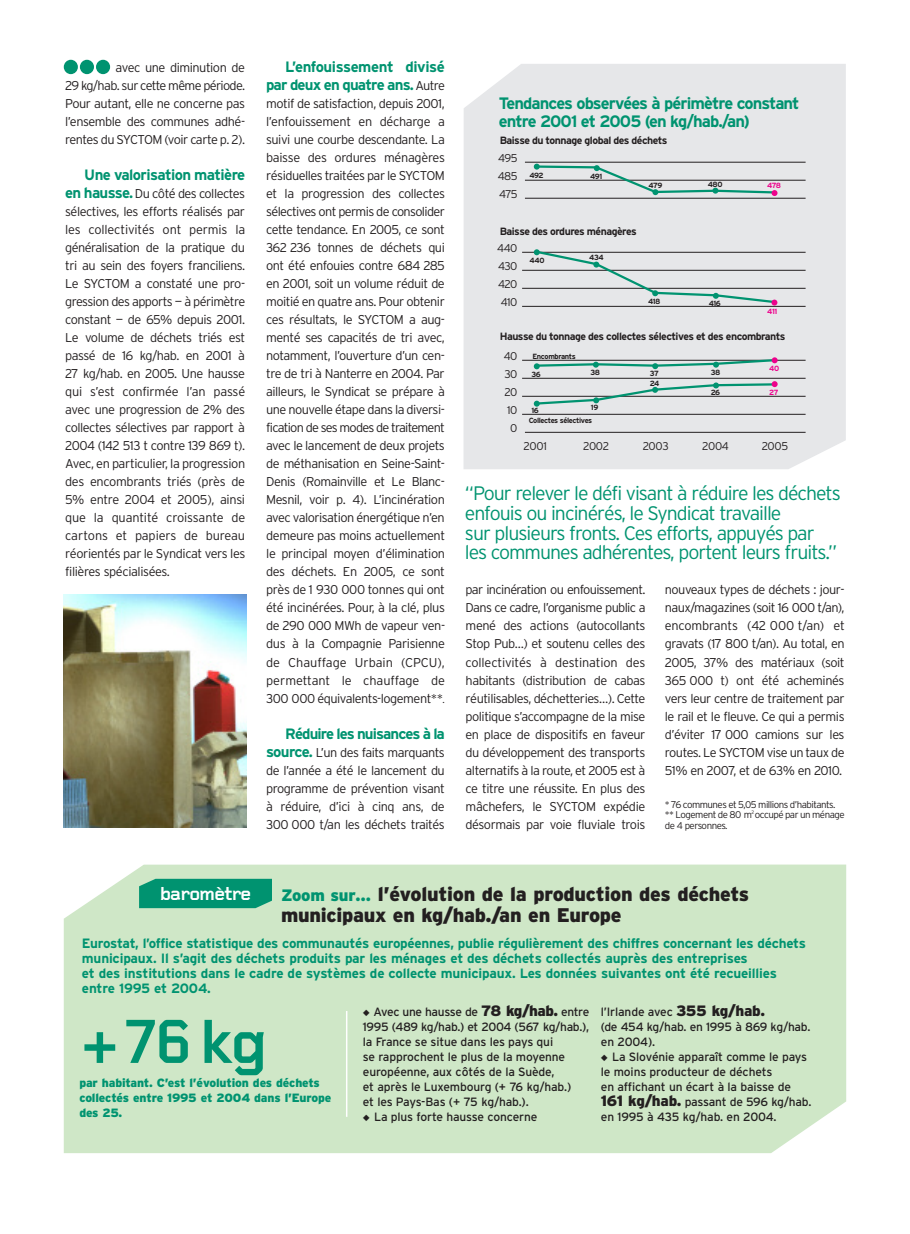
<style>
.page{position:relative;width:910px;height:1234px;background:#fff}
.page>*{position:absolute;margin:0;border:0;box-sizing:border-box;transform-origin:0 0}
.t1{font:700 64.5px "Foundry Gridnik";color:#009370}
.t2{font:900 19.65px/21px "Interstate";letter-spacing:-.015em;color:#231f20}
.t3{font:300 19.5px/19.5px "Interstate";letter-spacing:-.05em;color:#009370}
.t4{font:700 19.5px "Foundry Gridnik";letter-spacing:-.045em;color:#fff}
.t5{font:700 16.5px/18px "Interstate";letter-spacing:-.055em;color:#009370}
.t6{font:700 15px/18px "Interstate";letter-spacing:-.05em;color:#009370;text-align:right}
.t7{font:700 13.5px/15px "Interstate";letter-spacing:-.02em;color:#009370}
.t8{font:300 12.75px/18px "Interstate";letter-spacing:-.04em;color:#231f20;text-align:justify}
.t9{font:12px/15px "Interstate";letter-spacing:-.015em;color:#231f20}
.t10{font:900 12px/15px "Interstate";letter-spacing:-.015em;color:#009370}
.t11{font:300 11.25px/18px "Interstate";letter-spacing:-.045em;color:#231f20;text-align:justify}
.t12{font:700 10.5px "Interstate";letter-spacing:-.05em;color:#231f20}
.t13{font:300 9.75px/10.5px "Interstate";letter-spacing:-.05em;color:#231f20}
.t14{font:700 7.5px "Interstate";letter-spacing:-.05em;color:#231f20}
.t15{font:700 7.5px "Interstate";letter-spacing:-.07em;color:#ed028c}
.s1{font-weight:700;font-size:15px;color:#009370}
.s2{font-weight:300;font-size:12.75px;color:#231f20}
.s3{font-size:9.75px}
.s4{font-size:16.5px;color:#009370}
.s5{font-weight:900;font-size:15px}
</style>
<div class="page">
<div style="left:463px;top:64px;width:383px;height:405px;background:#e6e7e9"></div>
<div style="left:64px;top:864px;width:782px;height:288px;background:#cfe7c7"></div>
<div style="left:64px;top:60px;width:14px;height:14px;background:#009370;border-radius:50%"></div>
<div style="left:80px;top:60px;width:14px;height:14px;background:#009370;border-radius:50%"></div>
<div style="left:96px;top:60px;width:14px;height:14px;background:#009370;border-radius:50%"></div>
<svg style="left:139px;top:878px;width:133px;height:29px;background:#0b9774"></svg>
<hr style="left:346px;top:1010px;width:1px;height:106px;background:#fff">
<hr style="left:522px;top:360px;width:284px;height:1px;background:#231f20">
<hr style="left:522px;top:378px;width:284px;height:1px;background:#231f20">
<hr style="left:522px;top:396px;width:284px;height:1px;background:#231f20">
<hr style="left:525px;top:432px;width:281px;height:1px;background:#231f20">
<hr style="left:522px;top:414px;width:284px;height:1px;background:#231f20">
<hr style="left:525px;top:162px;width:281px;height:1px;background:#231f20">
<hr style="left:525px;top:180px;width:281px;height:1px;background:#231f20">
<hr style="left:525px;top:198px;width:281px;height:1px;background:#231f20">
<hr style="left:522px;top:252px;width:284px;height:1px;background:#231f20">
<hr style="left:522px;top:270px;width:284px;height:1px;background:#231f20">
<hr style="left:522px;top:288px;width:284px;height:1px;background:#231f20">
<hr style="left:522px;top:306px;width:284px;height:1px;background:#231f20">
<svg style="left:534px;top:164px;width:243px;height:32px;background:#ced9d9"></svg>
<svg style="left:534px;top:249px;width:243px;height:56px;background:#d1d8d8"></svg>
<svg style="left:534px;top:381px;width:244px;height:25px;background:#c8d6d5"></svg>
<svg style="left:534px;top:357px;width:244px;height:12px;background:#a8c4c0"></svg>
<img style="left:64px;top:594px;width:183px;height:233px">
<p class="t8" style="left:65px;top:59px;width:181px;text-indent:50px">avec une diminution de 29 kg/hab. sur cette même période.<br>Pour autant, elle ne concerne pas l’ensemble des communes adhé&shy;rentes du SYCTOM (voir carte p. 2).</p>
<p class="t6" style="left:84px;top:166px;width:163px">Une valorisation matière</p>
<p class="t8" style="left:65px;top:185px;width:182px"><span class="s1">en hausse.</span> Du côté des collectes sélectives, les efforts réalisés par les collectivités ont permis la généralisation de la pratique du tri au sein des foyers franciliens.<br>Le SYCTOM a constaté une pro&shy;gression des apports — à périmètre constant — de 65% depuis 2001.<br>Le volume de déchets triés est passé de 16 kg/hab. en 2001 à 27 kg/hab. en 2005. Une hausse qui s’est confirmée l’an passé avec une progression de 2% des collectes sélectives par rapport à 2004 (142 513 t contre 139 869 t).<br>Avec, en particulier, la progression des encombrants triés (près de 5% entre 2004 et 2005), ainsi que la quantité croissante de cartons et papiers de bureau réorientés par le Syndicat vers les filières spécialisées.</p>
<p class="t6" style="left:266px;top:58px;width:180px">L’enfouissement divisé par deux en quatre ans. <span class="s2">Autre</span></p>
<p class="t8" style="left:266px;top:95px;width:180px">motif de satisfaction, depuis 2001, l’enfouissement en décharge a suivi une courbe descendante. La baisse des ordures ménagères résiduelles traitées par le SYCTOM et la progression des collectes sélectives ont permis de consolider cette tendance. En 2005, ce sont 362 236 tonnes de déchets qui ont été enfouies contre 684 285 en 2001, soit un volume réduit de moitié en quatre ans. Pour obtenir ces résultats, le SYCTOM a aug&shy;menté ses capacités de tri avec, notamment, l’ouverture d’un cen&shy;tre de tri à Nanterre en 2004. Par ailleurs, le Syndicat se prépare à une nouvelle étape dans la diversi&shy;fication de ses modes de traitement avec le lancement de deux projets de méthanisation en Seine-Saint-Denis (Romainville et Le Blanc-Mesnil, voir p. 4). L’incinération avec valorisation énergétique n’en demeure pas moins actuellement le principal moyen d’élimination des déchets. En 2005, ce sont près de 1 930 000 tonnes qui ont été incinérées. Pour, à la clé, plus de 290 000 MWh de vapeur ven&shy;dus à la Compagnie Parisienne de Chauffage Urbain (CPCU), permettant le chauffage de 300 000 équivalents-logement**<span class="s3">.</span></p>
<p class="t6" style="left:285px;top:724px;width:161px">Réduire les nuisances à la</p>
<p class="t8" style="left:266px;top:743px;width:180px"><span class="s1">source.</span> L’un des faits marquants de l’année a été le lancement du programme de prévention visant à réduire, d’ici à cinq ans, de 300 000 t/an les déchets traités</p>
<p class="t5" style="left:499px;top:94px;width:302px">Tendances observées à périmètre constant entre 2001 et 2005 (en kg/hab./an)</p>
<p class="t12" style="left:500px;top:134px;width:169px">Baisse du tonnage global des déchets</p>
<p class="t14" style="left:530px;top:171px;width:16px">492</p>
<p class="t14" style="left:590px;top:172px;width:14px">491</p>
<p class="t11" style="left:498px;top:149px;width:21px">495<br>485<br>475</p>
<p class="t14" style="left:648px;top:181px;width:15px">479</p>
<p class="t14" style="left:708px;top:179px;width:16px">480</p>
<p class="t12" style="left:500px;top:225px;width:139px">Baisse des ordures ménagères</p>
<p class="t11" style="left:497px;top:239px;width:22px">440<br>430<br>420<br>410</p>
<p class="t14" style="left:530px;top:256px;width:16px">440</p>
<p class="t14" style="left:589px;top:253px;width:16px">434</p>
<p class="t14" style="left:648px;top:297px;width:14px">418</p>
<p class="t14" style="left:709px;top:298px;width:14px">416</p>
<p class="t15" style="left:767px;top:181px;width:15px">478</p>
<p class="t15" style="left:767px;top:307px;width:12px">411</p>
<p class="t12" style="left:500px;top:330px;width:287px">Hausse du tonnage des collectes sélectives et des encombrants</p>
<p class="t11" style="left:504px;top:347px;width:15px;text-align:center">40<br>30<br>20<br>10<br>0</p>
<p class="t14" style="left:532px;top:351px;width:45px">Encombrants</p>
<p class="t14" style="left:531px;top:370px;width:11px">36</p>
<p class="t14" style="left:590px;top:368px;width:11px">38</p>
<p class="t14" style="left:711px;top:368px;width:11px">38</p>
<p class="t14" style="left:650px;top:369px;width:10px">37</p>
<p class="t14" style="left:531px;top:406px;width:9px">16</p>
<p class="t14" style="left:591px;top:403px;width:9px">19</p>
<p class="t14" style="left:529px;top:416px;width:65px">Collectes sélectives</p>
<p class="t14" style="left:650px;top:379px;width:11px">24</p>
<p class="t14" style="left:711px;top:388px;width:11px">26</p>
<p class="t15" style="left:769px;top:364px;width:12px">40</p>
<p class="t15" style="left:769px;top:387px;width:11px">27</p>
<p class="t11" style="left:524px;top:437px;width:25px">2001</p>
<p class="t11" style="left:583px;top:437px;width:27px">2002</p>
<p class="t11" style="left:643px;top:437px;width:27px">2003</p>
<p class="t11" style="left:702px;top:437px;width:28px">2004</p>
<p class="t11" style="left:762px;top:437px;width:28px">2005</p>
<p class="t3" style="left:465px;top:484px;width:377px">“Pour relever le défi visant à réduire les déchets enfouis ou incinérés, le Syndicat travaille<br>sur plusieurs fronts. Ces efforts, appuyés par les communes adhérentes, portent leurs fruits.”</p>
<p class="t8" style="left:466px;top:581px;width:181px">par incinération ou enfouissement.<br>Dans ce cadre, l’organisme public a mené des actions (autocollants Stop Pub…) et soutenu celles des collectivités à destination des habitants (distribution de cabas réutilisables, déchetteries…). Cette politique s’accompagne de la mise en place de dispositifs en faveur du développement des transports alternatifs à la route, et 2005 est à ce titre une réussite. En plus des mâchefers, le SYCTOM expédie désormais par voie fluviale trois</p>
<p class="t8" style="left:665px;top:581px;width:181px">nouveaux types de déchets : jour&shy;naux/magazines (soit 16 000 t/an), encombrants (42 000 t/an) et gravats (17 800 t/an). Au total, en 2005, 37% des matériaux (soit 365 000 t) ont été acheminés vers leur centre de traitement par le rail et le fleuve. Ce qui a permis d’éviter 17 000 camions sur les routes. Le SYCTOM vise un taux de 51% en 2007, et de 63% en 2010.</p>
<p class="t13" style="left:665px;top:798px;width:181px">* 76 communes et 5,05 millions d’habitants. ** Logement de 80 m<sup>2</sup> occupé par un ménage de 4 personnes.</p>
<p class="t4" style="left:160px;top:882px;width:93px">baromètre</p>
<p class="t2" style="left:281px;top:883px;width:469px"><span class="s4">Zoom sur…</span> l’évolution de la production des déchets municipaux en kg/hab./an en Europe</p>
<p class="t7" style="left:82px;top:935px;width:726px">Eurostat, l’office statistique des communautés européennes, publie régulièrement des chiffres concernant les déchets municipaux. Il s’agit des déchets produits par les ménages et des déchets collectés auprès des entreprises<br>et des institutions dans le cadre de systèmes de collecte municipaux. Les données suivantes ont été recueillies entre 1995 et 2004.</p>
<p class="t1" style="left:80px;top:1005px;width:189px">+76kg</p>
<p class="t9" style="left:363px;top:1004px;width:228px">◆ Avec une hausse de <span class="s5">78 kg/hab.</span> entre 1995 (489 kg/hab.) et 2004 (567 kg/hab.), la France se situe dans les pays qui<br>se rapprochent le plus de la moyenne européenne, aux côtés de la Suède,<br>et après le Luxembourg (+ 76 kg/hab.)<br>et les Pays-Bas (+ 75 kg/hab.).</p>
<p class="t9" style="left:363px;top:1109px;width:176px">◆ La plus forte hausse concerne</p>
<p class="t9" style="left:601px;top:1004px;width:211px">l’Irlande avec <span class="s5">355 kg/hab.<br></span>(de 454 kg/hab. en 1995 à 869 kg/hab. en 2004).</p>
<p class="t9" style="left:601px;top:1049px;width:212px">◆ La Slovénie apparaît comme le pays le moins producteur de déchets<br>en affichant un écart à la baisse de<br><span class="s5">161 kg/hab.</span> passant de 596 kg/hab. en 1995 à 435 kg/hab. en 2004.</p>
<p class="t10" style="left:79px;top:1074px;width:253px">par habitant. C’est l’évolution des déchets collectés entre 1995 et 2004 dans l’Europe des 25.</p>
</div>
